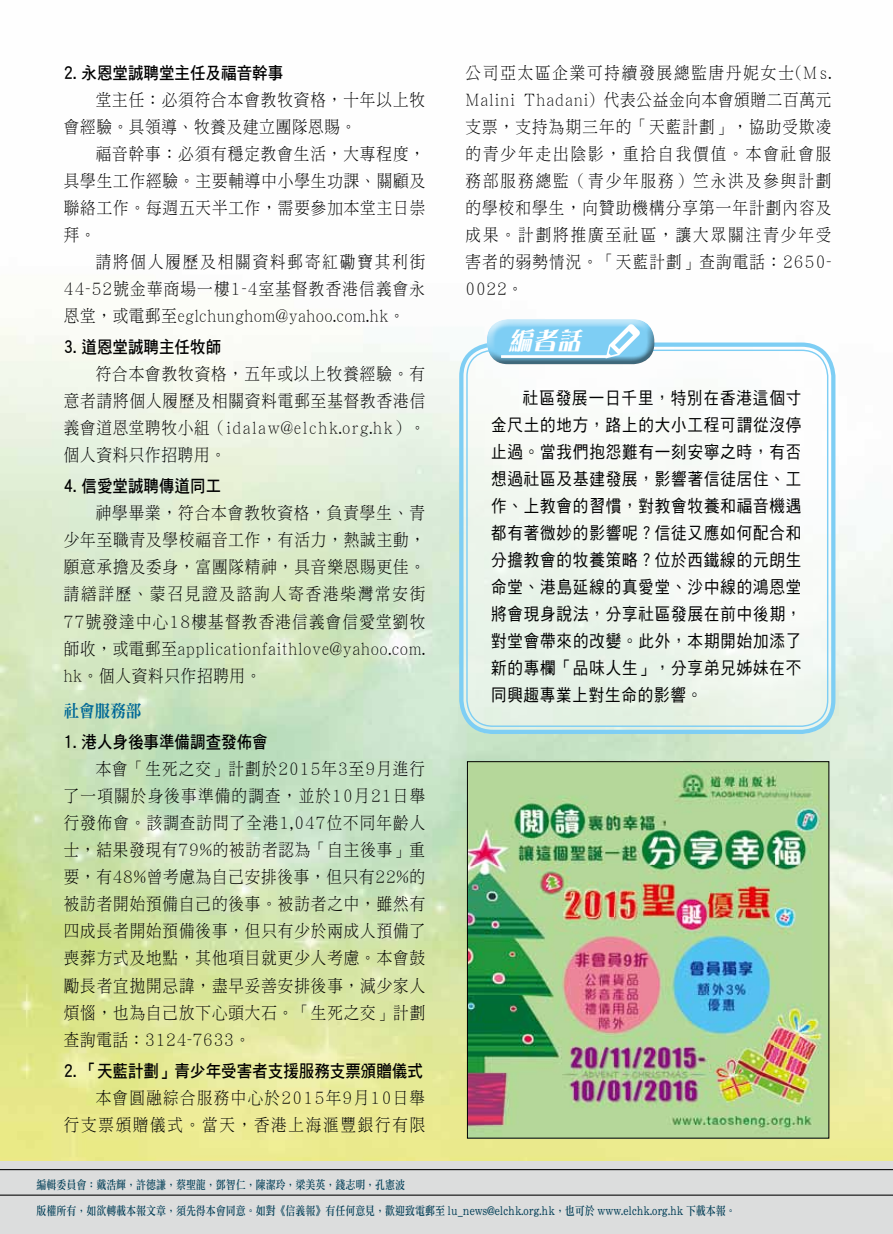
<style>
.page{position:relative;width:893px;height:1234px;background:#fff}
.page>*{position:absolute;margin:0;border:0;box-sizing:border-box;transform-origin:0 0}
.t1{font:italic 24px "DF Ya Song HK W9";color:#fff;scale:.95 1}
.t2{font:17.25px/27px "DF Ming HK W3";letter-spacing:.06em;color:#000;text-align:justify;scale:.9 1}
.t3{font:17.25px/27px "DF Hei HK W5";letter-spacing:.055em;color:#000;text-align:justify;scale:.9 1}
.t4{font:17.25px "DF Hei HK W7";color:#000;scale:.9 1}
.t5{font:17.25px/27px "DF Ming HK W3";letter-spacing:.09em;color:#000;text-align:right;scale:.9 1}
.t6{font:17.25px "DF Ming HK W9";color:#006896;scale:.9 1}
.t7{font:12px/25.5px "DF Li Song HK W5";color:#003d56;scale:.83 1}
</style>
<div class="page">
<img style="left:0;top:326px;width:893px;height:907px">
<div style="left:1px;top:1161px;width:892px;height:72px;background:#dcdddd"></div>
<hr style="left:0;top:1168px;width:893px;height:1px;background:#000">
<hr style="left:0;top:1194px;width:893px;height:1px;background:#000">
<div style="left:463px;top:342px;width:368px;height:391px;background:linear-gradient(to bottom,#fbfcfe,#e6f2e7);border-radius:30px"></div>
<div style="left:459px;top:342px;width:376px;height:391px;border:4px solid #7ecef4;border-radius:32px"></div>
<div style="left:486px;top:316px;width:170px;height:38px;background:#fff;opacity:.75"></div>
<div style="left:486px;top:324px;width:170px;height:40px;background:#000;opacity:.5"></div>
<svg style="left:606px;top:324px;width:34px;height:34px"></svg>
<hr style="left:501px;top:355px;width:107px;height:3px;background:#fff">
<img style="left:469px;top:763px;width:358px;height:373px">
<div style="left:467px;top:761px;width:362px;height:377px;border:1px solid #000"></div>
<p class="t4" style="left:64px;top:63px;width:245px">2. 永恩堂誠聘堂主任及福音幹事</p>
<p class="t2" style="left:64px;top:86px;width:403px;text-indent:32px">堂主任：必須符合本會教牧資格，十年以上牧會經驗。具領導、牧養及建立團隊恩賜。</p>
<p class="t2" style="left:64px;top:140px;width:403px;text-indent:32px">福音幹事：必須有穩定教會生活，大專程度，具學生工作經驗。主要輔導中小學生功課、關顧及聯絡工作。每週五天半工作，需要參加本堂主日崇拜。</p>
<p class="t2" style="left:64px;top:248px;width:403px;text-indent:32px">請將個人履歷及相關資料郵寄紅磡寶其利街44-52號金華商場一樓1-4室基督教香港信義會永恩堂，或電郵至eglchunghom@yahoo.com.hk。</p>
<p class="t4" style="left:64px;top:337px;width:176px">3. 道恩堂誠聘主任牧師</p>
<p class="t2" style="left:64px;top:360px;width:403px;text-indent:32px">符合本會教牧資格，五年或以上牧養經驗。有意者請將個人履歷及相關資料電郵至基督教香港信義會道恩堂聘牧小組（idalaw@elchk.org.hk）。個人資料只作招聘用。</p>
<p class="t4" style="left:64px;top:477px;width:176px">4. 信愛堂誠聘傳道同工</p>
<p class="t2" style="left:64px;top:499px;width:403px;text-indent:32px">神學畢業，符合本會教牧資格，負責學生、青少年至職青及學校福音工作，有活力，熱誠主動，願意承擔及委身，富團隊精神，具音樂恩賜更佳。請繕詳歷、蒙召見證及諮詢人寄香港柴灣常安街77號發達中心18樓基督教香港信義會信愛堂劉牧師收，或電郵至applicationfaithlove@yahoo.com. hk。個人資料只作招聘用。</p>
<p class="t6" style="left:64px;top:701px;width:88px">社會服務部</p>
<p class="t4" style="left:64px;top:732px;width:228px">1. 港人身後事準備調查發佈會</p>
<p class="t2" style="left:64px;top:755px;width:403px;text-indent:32px">本會「生死之交」計劃於2015年3至9月進行了一項關於身後事準備的調查，並於10月21日舉行發佈會。該調查訪問了全港1,047位不同年齡人士，結果發現有79%的被訪者認為「自主後事」重要，有48%曾考慮為自己安排後事，但只有22%的被訪者開始預備自己的後事。被訪者之中，雖然有四成長者開始預備後事，但只有少於兩成人預備了喪葬方式及地點，其他項目就更少人考慮。本會鼓勵長者宜拋開忌諱，盡早妥善安排後事，減少家人煩惱，也為自己放下心頭大石。「生死之交」計劃查詢電話：3124-7633。</p>
<p class="t4" style="left:64px;top:1060px;width:401px">2. 「天藍計劃」青少年受害者支援服務支票頒贈儀式</p>
<p class="t5" style="left:64px;top:1083px;width:403px">本會圓融綜合服務中心於2015年9月10日舉<br>行支票頒贈儀式。當天，香港上海滙豐銀行有限</p>
<p class="t2" style="left:466px;top:59px;width:408px">公司亞太區企業可持續發展總監唐丹妮女士(Ms.<br>Malini Thadani) 代表公益金向本會頒贈二百萬元支票，支持為期三年的「天藍計劃」，協助受欺凌的青少年走出陰影，重拾自我價值。本會社會服務部服務總監（青少年服務）竺永洪及參與計劃的學校和學生，向贊助機構分享第一年計劃內容及成果。計劃將推廣至社區，讓大眾關注青少年受害者的弱勢情況。「天藍計劃」查詢電話：2650- 0022。</p>
<h1 class="t1" style="left:509px;top:327px;width:83px">編者話</h1>
<p class="t3" style="left:491px;top:384px;width:346px;text-indent:32px">社區發展一日千里，特別在香港這個寸金尺土的地方，路上的大小工程可謂從沒停止過。當我們抱怨難有一刻安寧之時，有否想過社區及基建發展，影響著信徒居住、工作、上教會的習慣，對教會牧養和福音機遇都有著微妙的影響呢？信徒又應如何配合和分擔教會的牧養策略？位於西鐵線的元朗生命堂、港島延線的真愛堂、沙中線的鴻恩堂將會現身說法，分享社區發展在前中後期，對堂會帶來的改變。此外，本期開始加添了新的專欄「品味人生」，分享弟兄姊妹在不同興趣專業上對生命的影響。</p>
<p class="t7" style="left:37px;top:1171px;width:844px">編輯委員會：戴浩輝，許德謙，蔡聖龍，鄧智仁，陳潔玲，梁美英，錢志明，孔憲波<br>版權所有，如欲轉載本報文章，須先得本會同意。如對《信義報》有任何意見，歡迎致電郵至 lu_news@elchk.org.hk，也可於 www.elchk.org.hk 下載本報。</p>
</div>
